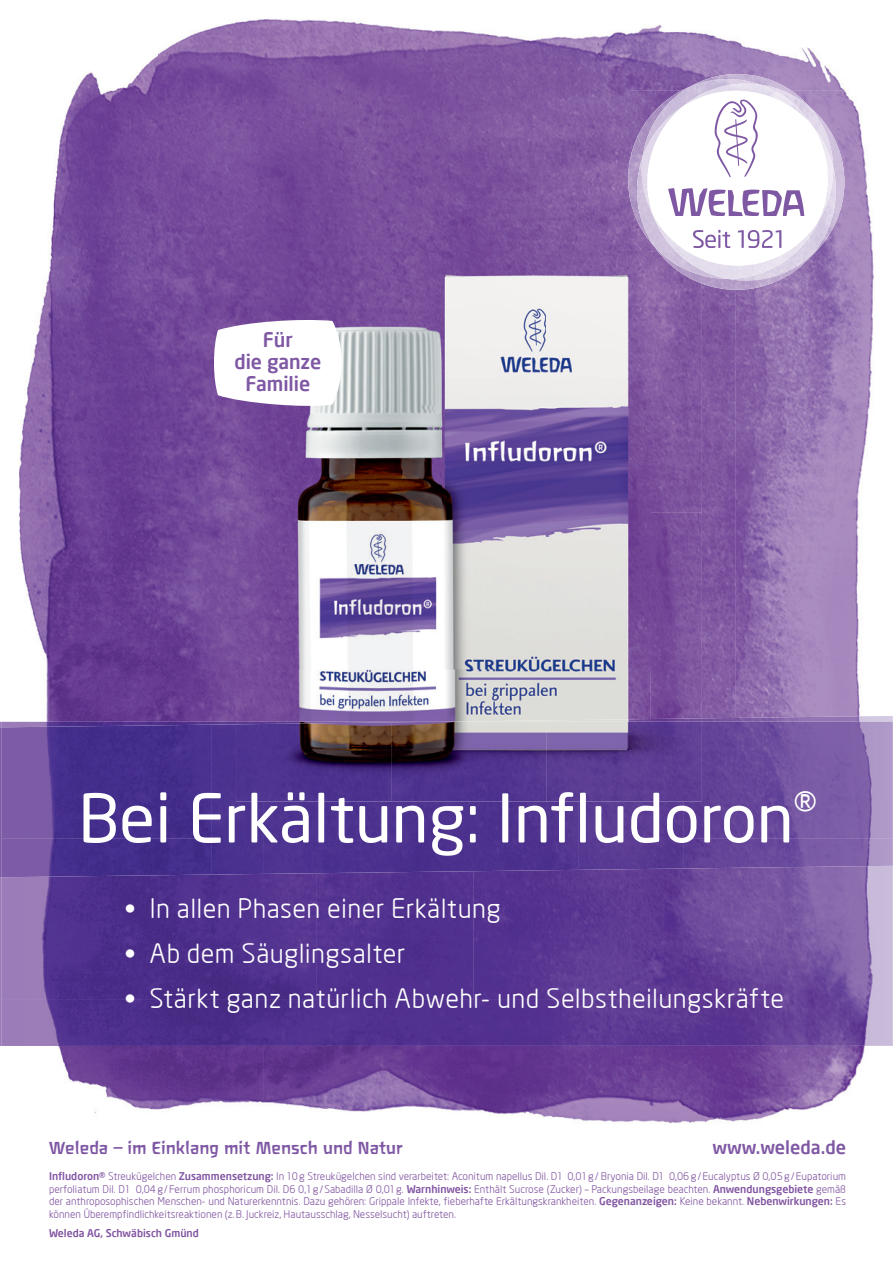
<style>
.page{position:relative;width:893px;height:1263px;background:#fff}
.page>*{position:absolute;margin:0;border:0;box-sizing:border-box;transform-origin:0 0}
.t1{font:500 66.15px "Neo Sans Weleda";color:#fff}
.t2{font:26.4px "Neo Sans Weleda";letter-spacing:.015em;color:#fff}
.t3{font:700 19.65px/22px "Neo Sans Weleda";letter-spacing:-.005em;color:#7f58a4;text-align:center}
.t4{font:700 18px "Neo Sans Weleda";color:#7f58a4}
.t5{font:15.9px "New Weleda Std";color:#7f58a4}
.t6{font:10.5px/12.6px "Neo Sans Weleda";color:#8255a2;text-align:justify}
.t7{font:700 10.5px "Neo Sans Weleda";color:#8255a2}
.s1{font-weight:700}
</style>
<div class="page">
<img style="left:60px;top:19px;width:571px;height:119px">
<img style="left:631px;top:24px;width:213px;height:66px">
<img style="left:788px;top:90px;width:86px;height:626px">
<img style="left:48px;top:138px;width:268px;height:142px">
<img style="left:316px;top:138px;width:315px;height:113px">
<img style="left:736px;top:290px;width:52px;height:426px">
<img style="left:2px;top:280px;width:234px;height:442px">
<img style="left:702px;top:290px;width:34px;height:426px">
<img style="left:58px;top:1046px;width:807px;height:78px">
<img style="left:2px;top:877px;width:157px;height:123px">
<img style="left:159px;top:874px;width:157px;height:126px">
<div style="left:316px;top:874px;width:157px;height:126px;background:#51318f"></div>
<img style="left:473px;top:870px;width:158px;height:130px">
<img style="left:631px;top:868px;width:157px;height:132px">
<img style="left:788px;top:868px;width:105px;height:178px">
<img style="left:2px;top:1000px;width:786px;height:46px">
<img style="left:702px;top:716px;width:191px;height:6px">
<img style="left:0;top:727px;width:2px;height:150px">
<img style="left:2px;top:725px;width:209px;height:152px">
<div style="left:211px;top:724px;width:53px;height:150px;background:#4b3290"></div>
<img style="left:683px;top:722px;width:210px;height:146px">
<div style="left:264px;top:802px;width:314px;height:72px;background:#4d328f"></div>
<div style="left:578px;top:802px;width:105px;height:68px;background:#5a3b93"></div>
<img style="left:236px;top:251px;width:414px;height:471px">
<img style="left:650px;top:279px;width:52px;height:439px">
<img style="left:437px;top:718px;width:265px;height:4px">
<img style="left:236px;top:722px;width:466px;height:80px">
<img style="left:833px;top:107px;width:11px;height:149px">
<img style="left:691px;top:74px;width:119px;height:5px">
<img style="left:628px;top:86px;width:11px;height:161px">
<img style="left:812px;top:167px;width:24px;height:114px">
<img style="left:832px;top:127px;width:2px;height:93px">
<img style="left:654px;top:279px;width:158px;height:11px">
<img style="left:658px;top:279px;width:44px;height:5px">
<img style="left:637px;top:157px;width:16px;height:122px">
<svg style="left:639px;top:79px;width:193px;height:199px"></svg>
<svg style="left:213px;top:318px;width:132px;height:90px"></svg>
<h3 class="t3" style="left:234px;top:329px;width:88px">Für<br>die ganze<br>Familie</h3>
<h1 class="t1" style="left:78px;top:778px;width:740px">Bei Erkältung: Infludoron<sup>®</sup></h1>
<h2 class="t2" style="left:124px;top:892px;width:378px">• In allen Phasen einer Erkältung</h2>
<h2 class="t2" style="left:124px;top:937px;width:282px">• Ab dem Säuglingsalter</h2>
<h2 class="t2" style="left:124px;top:983px;width:661px">• Stärkt ganz natürlich Abwehr- und Selbstheilungskräfte</h2>
<h3 class="t5" style="left:49px;top:1141px;width:355px">Weleda – im Einklang mit Mensch und Natur</h3>
<h3 class="t4" style="left:712px;top:1136px;width:135px">www.weleda.de</h3>
<p class="t6" style="left:49px;top:1170px;width:798px"><span class="s1">Infludoron®</span> Streukügelchen <span class="s1">Zusammensetzung:</span> In 10 g Streukügelchen sind verarbeitet: Aconitum napellus Dil. D1 0,01 g / Bryonia Dil. D1 0,06 g / Eucalyptus Ø 0,05 g / Eupatorium perfoliatum Dil. D1 0,04 g / Ferrum phosphoricum Dil. D6 0,1 g / Sabadilla Ø 0,01 g. <span class="s1">Warnhinweis:</span> Enthält Sucrose (Zucker) – Packungsbeilage beachten. <span class="s1">Anwendungsgebiete</span> gemäß der anthroposophischen Menschen- und Naturerkenntnis. Dazu gehören: Grippale Infekte, fieberhafte Erkältungskrankheiten. <span class="s1">Gegenanzeigen:</span> Keine bekannt. <span class="s1">Nebenwirkungen:</span> Es können Überempfindlichkeits reaktionen (z. B. Juckreiz, Hautausschlag, Nesselsucht) auftreten.</p>
<p class="t7" style="left:49px;top:1226px;width:151px">Weleda AG, Schwäbisch Gmünd</p>
</div>
